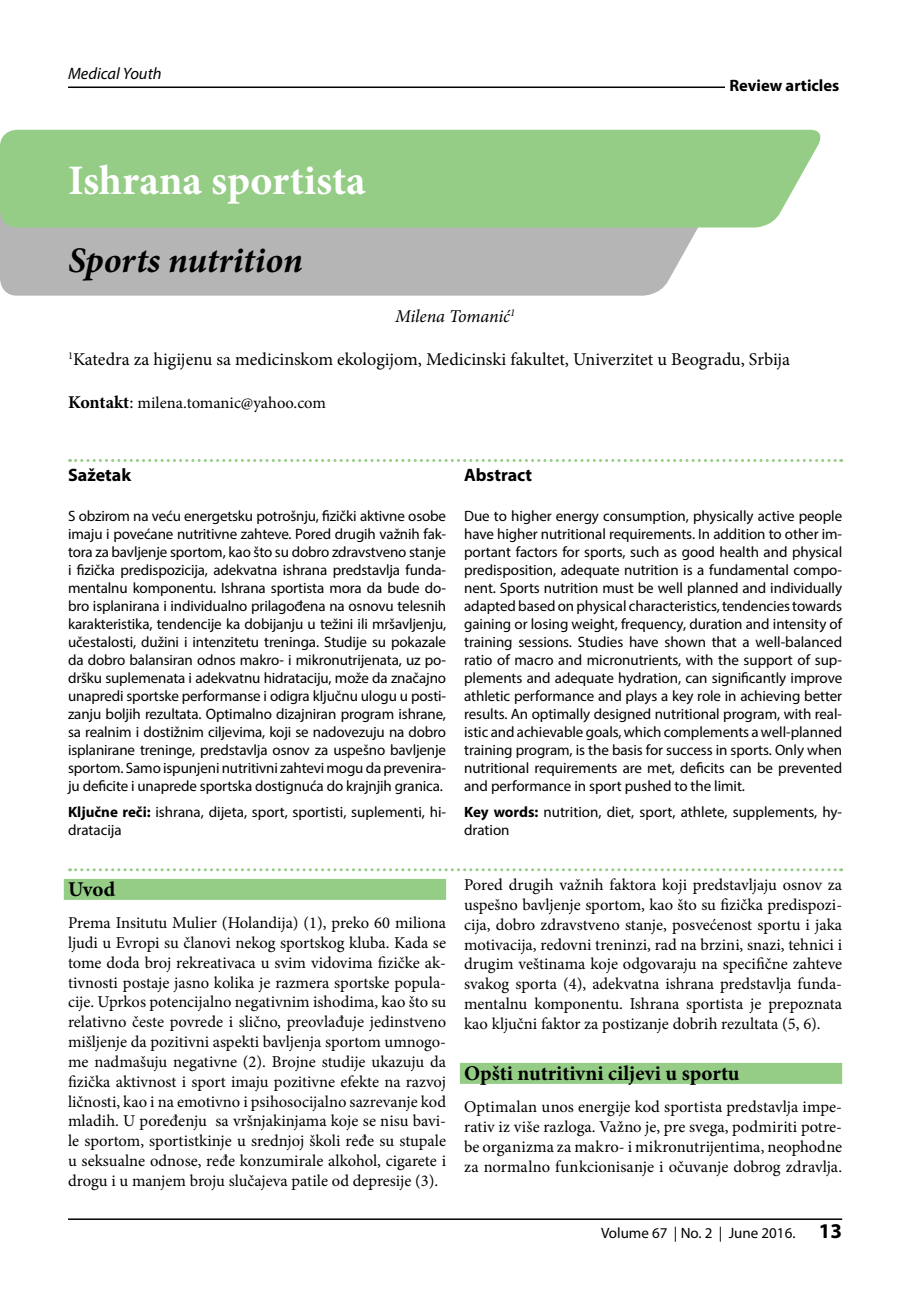
<style>
.page{position:relative;width:906px;height:1289px;background:#fff}
.page>*{position:absolute;margin:0;border:0;box-sizing:border-box;transform-origin:0 0}
.t1{font:700 42px "Minion Pro";color:#fff}
.t2{font:italic 700 36px "Minion Pro";color:#000}
.t3{font:700 21px "Minion Pro";color:#000}
.t4{font:18px "Minion Pro";color:#000}
.t5{font:700 18px "Myriad Pro";color:#000}
.t6{font:italic 18px "Minion Pro";letter-spacing:-.005em;color:#000}
.t7{font:16.5px/19.8px "Minion Pro";color:#000;text-align:justify}
.t8{font:700 16.5px "Myriad Pro";color:#000}
.t9{font:italic 16.5px "Myriad Pro";color:#000}
.t10{font:15px/18px "Myriad Pro";color:#000;text-align:justify}
.s1{font-weight:700;font-size:18px}
.s2{font-size:18px}
.s3{font-weight:700}
.s4{font-weight:700;font-size:21px}
</style>
<div class="page">
<hr style="left:68px;top:86px;width:657px;height:2px;background:#000">
<hr style="left:68px;top:1218px;width:774px;height:1px;background:#000">
<svg style="left:0;top:227px;width:710px;height:69px;background:#b8b8b8"></svg>
<div style="left:0;top:130px;width:821px;height:97px;background:#95cd87"></div>
<div style="left:64px;top:878px;width:382px;height:21px;background:#95cd87"></div>
<div style="left:460px;top:1062px;width:382px;height:21px;background:#95cd87"></div>
<svg style="left:70px;top:868px;width:771px;height:3px"></svg>
<svg style="left:70px;top:459px;width:771px;height:3px"></svg>
<p class="t9" style="left:68px;top:63px;width:95px">Medical Youth</p>
<h1 class="t1" style="left:68px;top:151px;width:299px">Ishrana sportista</h1>
<h2 class="t2" style="left:68px;top:234px;width:236px">Sports nutrition</h2>
<p class="t8" style="left:729px;top:75px;width:111px">Review articles</p>
<p class="t6" style="left:395px;top:304px;width:122px">Milena Tomanić<sup>1</sup></p>
<p class="t4" style="left:68px;top:347px;width:723px"><sup>1</sup>Katedra za higijenu sa medicinskom ekologijom, Medicinski fakultet, Univerzitet u Beogradu, Srbija</p>
<p class="t7" style="left:68px;top:393px;width:259px"><span class="s1">Kontakt</span><span class="s2">:</span> milena.tomanic@yahoo.com</p>
<p class="t5" style="left:68px;top:463px;width:65px">Sažetak</p>
<p class="t10" style="left:68px;top:506px;width:379px">S obzirom na veću energetsku potrošnju, fizički aktivne osobe imaju i povećane nutritivne zahteve. Pored drugih važnih fak&shy;tora za bavljenje sportom, kao što su dobro zdravstveno stanje i fizička predispozicija, adekvatna ishrana predstavlja funda&shy;mentalnu komponentu. Ishrana sportista mora da bude do&shy;bro isplanirana i individualno prilagođena na osnovu telesnih karakteristika, tendencije ka dobijanju u težini ili mršavljenju, učestalosti, dužini i intenzitetu treninga. Studije su pokazale da dobro balansiran odnos makro- i mikronutrijenata, uz po&shy;dršku suplemenata i adekvatnu hidrataciju, može da značajno unapredi sportske performanse i odigra ključnu ulogu u posti&shy;zanju boljih rezultata. Optimalno dizajniran program ishrane, sa realnim i dostižnim ciljevima, koji se nadovezuju na dobro isplanirane treninge, predstavlja osnov za uspešno bavljenje sportom. Samo ispunjeni nutritivni zahtevi mogu da prevenira&shy;ju deficite i unaprede sportska dostignuća do krajnjih granica.</p>
<p class="t10" style="left:68px;top:803px;width:379px"><span class="s3">Ključne reči:</span> ishrana, dijeta, sport, sportisti, suplementi, hi&shy;dratacija</p>
<h3 class="t3" style="left:68px;top:874px;width:49px">Uvod</h3>
<p class="t7" style="left:68px;top:913px;width:379px">Prema Insitutu Mulier (Holandija) (1), preko 60 miliona ljudi u Evropi su članovi nekog sportskog kluba. Kada se tome doda broj rekreativaca u svim vidovima fizičke ak&shy;tivnosti postaje jasno kolika je razmera sportske popula&shy;cije. Uprkos potencijalno negativnim ishodima, kao što su relativno česte povrede i slično, preovlađuje jedinstveno mišljenje da pozitivni aspekti bavljenja sportom umnogo&shy;me nadmašuju negativne (2). Brojne studije ukazuju da fizička aktivnost i sport imaju pozitivne efekte na razvoj ličnosti, kao i na emotivno i psihosocijalno sazrevanje kod mladih. U poređenju sa vršnjakinjama koje se nisu bavi&shy;le sportom, sportistkinje u srednjoj školi ređe su stupale u seksualne odnose, ređe konzumirale alkohol, cigarete i drogu i u manjem broju slučajeva patile od depresije (3).</p>
<p class="t5" style="left:464px;top:463px;width:70px">Abstract</p>
<p class="t10" style="left:464px;top:506px;width:379px">Due to higher energy consumption, physically active people have higher nutritional requirements. In addition to other im&shy;portant factors for sports, such as good health and physical predisposition, adequate nutrition is a fundamental compo&shy;nent. Sports nutrition must be well planned and individually adapted based on physical characteristics, tendencies towards gaining or losing weight, frequency, duration and intensity of training sessions. Studies have shown that a well-balanced ratio of macro and micronutrients, with the support of sup&shy;plements and adequate hydration, can significantly improve athletic performance and plays a key role in achieving better results. An optimally designed nutritional program, with real&shy;istic and achievable goals, which complements a well-planned training program, is the basis for success in sports. Only when nutritional requirements are met, deficits can be prevented and performance in sport pushed to the limit.</p>
<p class="t10" style="left:464px;top:803px;width:379px"><span class="s3">Key words:</span> nutrition, diet, sport, athlete, supplements, hy&shy;dration</p>
<p class="t7" style="left:464px;top:875px;width:379px">Pored drugih važnih faktora koji predstavljaju osnov za uspešno bavljenje sportom, kao što su fizička predispozi&shy;cija, dobro zdravstveno stanje, posvećenost sportu i jaka motivacija, redovni treninzi, rad na brzini, snazi, tehnici i drugim veštinama koje odgovaraju na specifične zahteve svakog sporta (4), adekvatna ishrana predstavlja funda&shy;mentalnu komponentu. Ishrana sportista je prepoznata kao ključni faktor za postizanje dobrih rezultata (5, 6).</p>
<h3 class="t3" style="left:464px;top:1058px;width:277px">Opšti nutritivni ciljevi u sportu</h3>
<p class="t7" style="left:464px;top:1097px;width:379px">Optimalan unos energije kod sportista predstavlja impe&shy;rativ iz više razloga. Važno je, pre svega, podmiriti potre&shy;be organizma za makro- i mikronutrijentima, neophodne za normalno funkcionisanje i očuvanje dobrog zdravlja.</p>
<p class="t10" style="left:601px;top:1223px;width:243px">Volume 67 | No. 2 | June 2016. <span class="s4">13</span></p>
</div>
